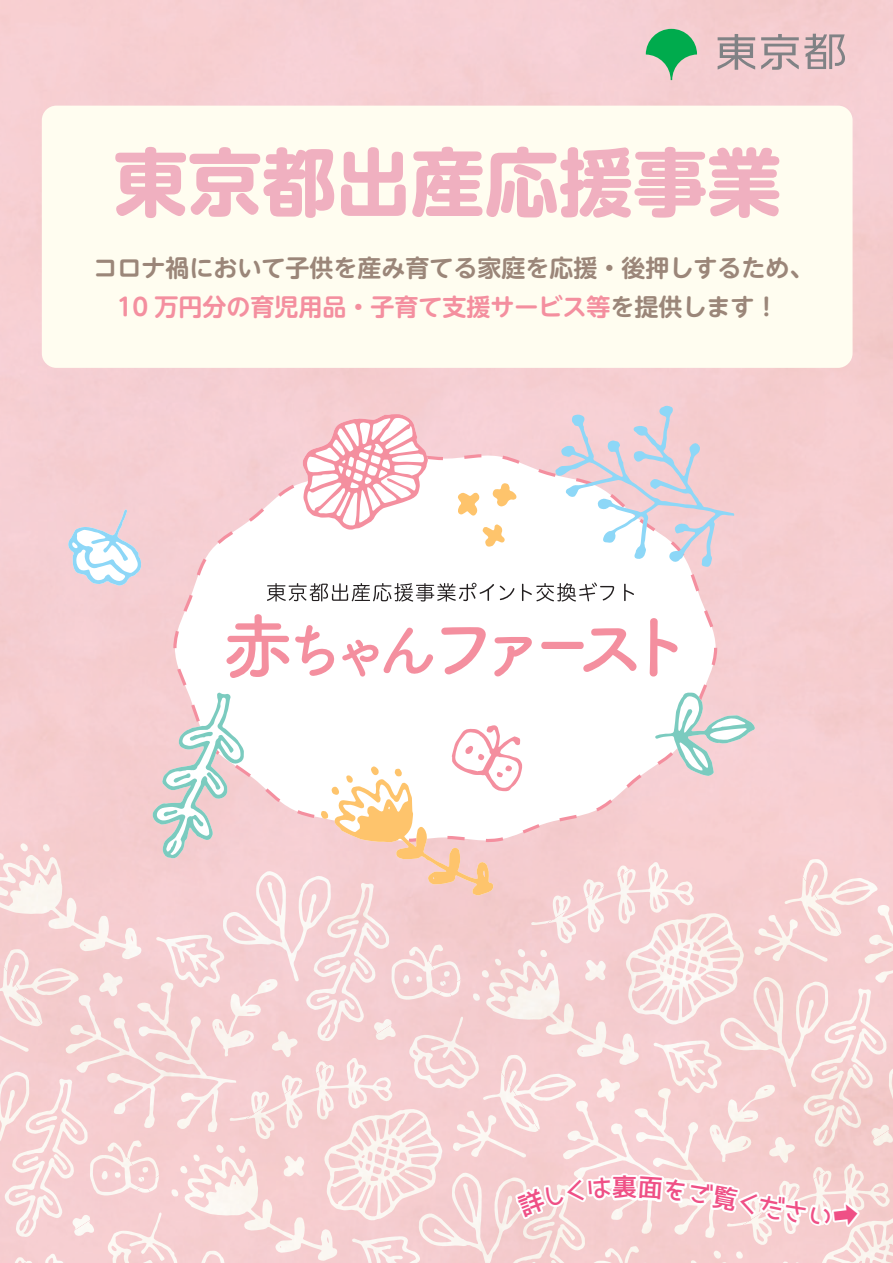
<style>
.page{position:relative;width:893px;height:1263px;background:#fff}
.page>*{position:absolute;margin:0;border:0;box-sizing:border-box;transform-origin:0 0}
.t1{font:700 74.25px "UD Shin M Go Pro";color:#f0b0c0}
.t2{font:25.5px "JK Gothic M";color:#ef5086}
.t3{font:700 24px/39px "UD Shin M Go Pro De";color:#9b8679;text-align:center}
.s1{color:#f48f9f}
</style>
<div class="page">
<img style="left:0;top:0;width:893px;height:1263px">
<div style="left:42px;top:106px;width:810px;height:262px;background:#fffdf0;border-radius:15px"></div>
<svg style="left:646px;top:29px;width:51px;height:51px;background:#55b77b"></svg>
<svg style="left:718px;top:34px;width:37px;height:36px"></svg>
<svg style="left:761px;top:34px;width:84px;height:36px;background:#c9b1b4"></svg>
<svg style="left:172px;top:450px;width:547px;height:396px"></svg>
<svg style="left:655px;top:693px;width:100px;height:83px"></svg>
<svg style="left:555px;top:405px;width:179px;height:162px"></svg>
<svg style="left:67px;top:509px;width:74px;height:77px"></svg>
<svg style="left:482px;top:524px;width:23px;height:23px"></svg>
<svg style="left:492px;top:483px;width:24px;height:24px"></svg>
<svg style="left:458px;top:492px;width:22px;height:24px"></svg>
<svg style="left:152px;top:692px;width:92px;height:167px"></svg>
<svg style="left:321px;top:725px;width:201px;height:171px"></svg>
<svg style="left:303px;top:414px;width:125px;height:116px"></svg>
<svg style="left:226px;top:614px;width:308px;height:65px"></svg>
<div style="left:541px;top:642px;width:43px;height:7px;background:#f48f9f;border-radius:3px"></div>
<svg style="left:581px;top:628px;width:58px;height:46px"></svg>
<svg style="left:649px;top:617px;width:31px;height:61px"></svg>
<svg style="left:267px;top:583px;width:227px;height:19px"></svg>
<svg style="left:500px;top:586px;width:14px;height:14px"></svg>
<svg style="left:522px;top:582px;width:92px;height:19px"></svg>
<svg style="left:624px;top:584px;width:10px;height:17px"></svg>
<svg style="left:512px;top:1150px;width:351px;height:103px"></svg>
<h1 class="t1" style="left:114px;top:122px;width:669px">東京都出産応援事業</h1>
<p class="t3" style="left:94px;top:247px;width:721px">コロナ禍において子供を産み育てる家庭を応援・後押しするため、<br><span class="s1">10 万円分の育児用品・子育て支援サービス等</span>を提供します!</p>
<p class="t2" style="left:612px;top:1170px;width:27px">裏</p>
</div>
